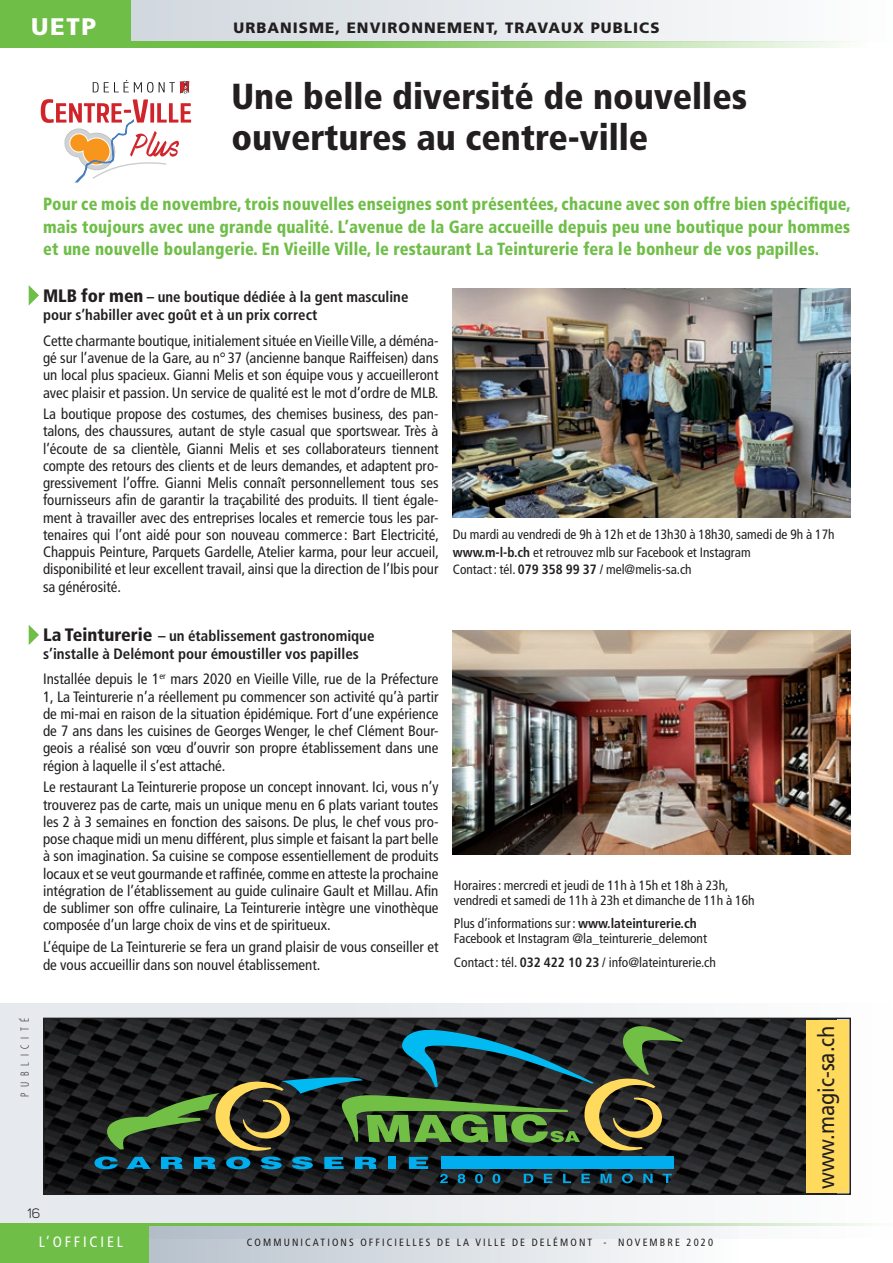
<style>
.page{position:relative;width:893px;height:1263px;background:#fff}
.page>*{position:absolute;margin:0;border:0;box-sizing:border-box;transform-origin:0 0}
.TITRE_OK{font:900 condensed 36.15px/40.2px "Frutiger";color:#231f20}
.t1{font:900 24px "Frutiger";color:#fff}
.t2{font:22.65px "Frutiger";color:#231f20;scale:.89 1}
.CHAPEAU_FRUTIGER{font:900 condensed 17.7px/22.5px "Frutiger";letter-spacing:.01em;color:#6fbe48;text-align:justify;scale:.93 1}
.Txt_base_Frutiger{font:condensed 15px/17.2px "Frutiger";color:#231f20;text-align:justify}
.Txt_base_Frutiger-2{font:700 condensed 15px/18px "Frutiger";color:#231f20}
.t3{font:900 15px "Frutiger";letter-spacing:.07em;color:#231f20}
.Sous-titre_Myriad{font:condensed 15px "Frutiger";letter-spacing:.19em;color:#fff}
.Txt_base_Frutiger-3{font:condensed 13.5px/15px "Frutiger";color:#231f20}
.t4{font:13.5px "Uni Sans Book";color:#231f20}
.Texte_de_base{font:300 condensed 12px "Myriad Pro";letter-spacing:.47em;color:#231f20}
.Légendes{font:condensed 10.5px "Frutiger";letter-spacing:.2em;color:#231f20}
.s1{font-weight:900;font-size:18px}
.s2{font-weight:700}
</style>
<div class="page">
<svg style="left:0;top:1003px;width:871px;height:221px;fill:#e7eaee"></svg>
<svg style="left:41px;top:80px;width:151px;height:103px"></svg>
<img style="left:453px;top:289px;width:397px;height:228px">
<img style="left:453px;top:630px;width:397px;height:225px">
<svg style="left:130px;top:0;width:606px;height:41px;fill:#e3e7eb"></svg>
<svg style="left:0;top:41px;width:851px;height:7px;background:#9ad17f"></svg>
<div style="left:0;top:0;width:130px;height:41px;background:#6fbe48"></div>
<svg style="left:148px;top:1226px;width:576px;height:37px"></svg>
<div style="left:0;top:1225px;width:148px;height:38px;background:#6fbe48"></div>
<hr style="left:0;top:1224px;width:893px;height:2px;background:#6fbe48">
<hr style="left:892px;top:1003px;width:1px;height:235px;background:#e6e9ed">
<svg style="left:29px;top:285px;width:10px;height:20px"></svg>
<svg style="left:29px;top:625px;width:10px;height:20px"></svg>
<img style="left:46px;top:1021px;width:759px;height:171px">
<div style="left:43px;top:1018px;width:808px;height:177px;border:2px solid #231f20"></div>
<svg style="left:94px;top:1024px;width:589px;height:159px;background:#2a4138"></svg>
<div style="left:805px;top:1020px;width:43px;height:173px;background:#ffda5c"></div>
<p class="t1" style="left:31px;top:12px;width:67px">UETP</p>
<p class="t3" style="left:233px;top:19px;width:428px">URBANISME, ENVIRONNEMENT, TRAVAUX PUBLICS</p>
<p class="TITRE_OK" style="left:231px;top:77px;width:517px">Une belle diversité de nouvelles ouvertures au centre-ville</p>
<p class="CHAPEAU_FRUTIGER" style="left:43px;top:193px;width:870px">Pour ce mois de novembre, trois nouvelles enseignes sont présentées, chacune avec son offre bien spécifique, mais toujours avec une grande qualité. L’avenue de la Gare accueille depuis peu une boutique pour hommes et une nouvelle boulangerie. En Vieille Ville, le restaurant La Teinturerie fera le bonheur de vos papilles.</p>
<p class="Txt_base_Frutiger-2" style="left:43px;top:288px;width:367px"><span class="s1">MLB for men</span> – une boutique dédiée à la gent masculine pour s’habiller avec goût et à un prix correct</p>
<p class="Txt_base_Frutiger" style="left:43px;top:332px;width:397px">Cette charmante boutique, initialement située en Vieille Ville, a déména&shy;gé sur l’avenue de la Gare, au n° 37 (ancienne banque Raiffeisen) dans un local plus spacieux. Gianni Melis et son équipe vous y accueilleront avec plaisir et passion. Un service de qualité est le mot d’ordre de MLB.</p>
<p class="Txt_base_Frutiger" style="left:43px;top:405px;width:397px">La boutique propose des costumes, des chemises business, des pan&shy;talons, des chaussures, autant de style casual que sportswear. Très à l’écoute de sa clientèle, Gianni Melis et ses collaborateurs tiennent compte des retours des clients et de leurs demandes, et adaptent pro&shy;gressivement l’offre. Gianni Melis connaît personnellement tous ses fournisseurs afin de garantir la traçabilité des produits. Il tient égale&shy;ment à travailler avec des entreprises locales et remercie tous les par&shy;tenaires qui l’ont aidé pour son nouveau commerce : Bart Electricité, Chappuis Peinture, Parquets Gardelle, Atelier karma, pour leur accueil, disponibilité et leur excellent travail, ainsi que la direction de l’Ibis pour sa générosité.</p>
<p class="Txt_base_Frutiger-2" style="left:43px;top:626px;width:333px"><span class="s1">La Teinturerie</span> – un établissement gastronomique s’installe à Delémont pour émoustiller vos papilles</p>
<p class="Txt_base_Frutiger" style="left:43px;top:671px;width:397px">Installée depuis le 1<sup>er</sup> mars 2020 en Vieille Ville, rue de la Préfecture 1, La Teinturerie n’a réellement pu commencer son activité qu’à partir de mi-mai en raison de la situation épidémique. Fort d’une expérience de 7 ans dans les cuisines de Georges Wenger, le chef Clément Bour&shy;geois a réalisé son vœu d’ouvrir son propre établissement dans une région à laquelle il s’est attaché.</p>
<p class="Txt_base_Frutiger" style="left:43px;top:778px;width:397px">Le restaurant La Teinturerie propose un concept innovant. Ici, vous n’y trouverez pas de carte, mais un unique menu en 6 plats variant toutes les 2 à 3 semaines en fonction des saisons. De plus, le chef vous pro&shy;pose chaque midi un menu différent, plus simple et faisant la part belle à son imagination. Sa cuisine se compose essentiellement de produits locaux et se veut gourmande et raffinée, comme en atteste la prochaine intégration de l’établissement au guide culinaire Gault et Millau. Afin de sublimer son offre culinaire, La Teinturerie intègre une vinothèque composée d’un large choix de vins et de spiritueux.</p>
<p class="Txt_base_Frutiger" style="left:43px;top:938px;width:397px;line-height:18px">L’équipe de La Teinturerie se fera un grand plaisir de vous conseiller et de vous accueillir dans son nouvel établissement.</p>
<p class="Txt_base_Frutiger-3" style="left:453px;top:527px;width:383px">Du mardi au vendredi de 9h à 12h et de 13h30 à 18h30, samedi de 9h à 17h</p>
<p class="Txt_base_Frutiger-3" style="left:453px;top:545px;width:299px"><span class="s2">www.m-l-b.ch</span> et retrouvez mlb sur Facebook et Instagram</p>
<p class="Txt_base_Frutiger-3" style="left:453px;top:562px;width:240px">Contact: tél. <span class="s2">079 358 99 37</span> / mel@melis-sa.ch</p>
<p class="Txt_base_Frutiger-3" style="left:454px;top:877px;width:302px">Horaires: mercredi et jeudi de 11h à 15h et 18h à 23h, vendredi et samedi de 11h à 23h et dimanche de 11h à 16h</p>
<p class="Txt_base_Frutiger-3" style="left:454px;top:916px;width:255px">Plus d’informations sur: <span class="s2">www.lateinturerie.ch<br></span>Facebook et Instagram @la_teinturerie_delemont</p>
<p class="Txt_base_Frutiger-3" style="left:454px;top:954px;width:264px">Contact: tél. <span class="s2">032 422 10 23</span> / info@lateinturerie.ch</p>
<p class="Texte_de_base" style="left:18px;top:1097px;width:81px;rotate:-90deg">PUBLICITÉ</p>
<p class="t2" style="left:813px;top:1189px;width:186px;rotate:-90deg">www.magic-sa.ch</p>
<p class="t4" style="left:28px;top:1206px;width:14px">16</p>
<p class="Sous-titre_Myriad" style="left:39px;top:1233px;width:86px">L’OFFICIEL</p>
<p class="Légendes" style="left:247px;top:1236px;width:468px">COMMUNICATIONS OFFICIELLES DE LA VILLE DE DELÉMONT - NOVEMBRE 2020</p>
</div>
